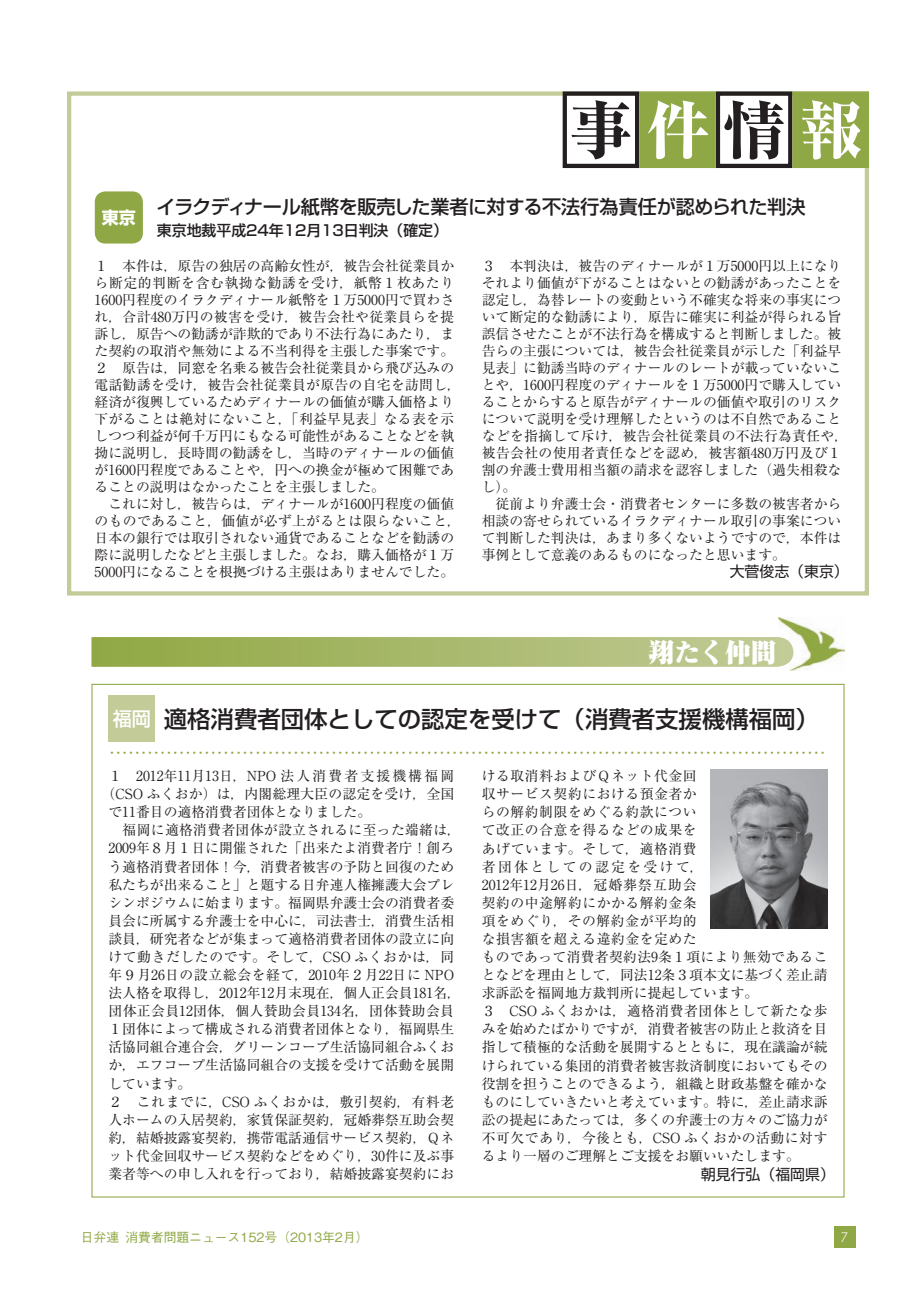
<style>
.page{position:relative;width:919px;height:1289px;background:#fff}
.page>*{position:absolute;margin:0;border:0;box-sizing:border-box;transform-origin:0 0}
.t1{font:63.75px "Ryumin Pro Heavy 90 msp RKSJ H";color:#231f20}
.t2{font:25.5px "Ryumin Pro Ultra 90 msp RKSJ H";color:#fff}
.t3{font:23.4px "Shin Go Pro Medium 90 msp RKSJ H";color:#231f20}
.t4{font:19.2px "Shin Go Pro Medium 90 msp RKSJ H";letter-spacing:-.02em;color:#231f20}
.t5{font:16.95px "Shin Go Pro Bold 90 msp RKSJ H";color:#fff}
.t6{font:14.85px "Shin Go Pro Medium 90 msp RKSJ H";color:#231f20}
.t7{font:14.85px "Shin Go Pro Regular 90 msp RKSJ H";color:#231f20}
.t8{font:13.8px/17px "Ryumin Pro Regular 90 msp RKSJ H";color:#231f20}
.t9{font:13.8px "Ryumin Pro Regular 90 msp RKSJ H";color:#8fa845}
.t10{font:13.8px "Ryumin Pro Regular 90 msp RKSJ H";letter-spacing:.045em;color:#231f20}
.t11{font:13.8px "Ryumin Pro Regular 90 msp RKSJ H";letter-spacing:.03em;color:#231f20}
.t12{font:13.8px "Ryumin Pro Regular 90 msp RKSJ H";letter-spacing:.02em;color:#231f20}
.t13{font:13.8px "Ryumin Pro Regular 90 msp RKSJ H";letter-spacing:.04em;color:#231f20}
.t14{font:12.75px "Gothic BBB Pro Medium 90 msp RKSJ H";color:#8fa845}
.t15{font:12.75px "MO Suuji HA G Jn";color:#fff}
.s1{color:#fff}
.s2{font-size:19.2px;color:#fff}
</style>
<div class="page">
<div style="left:833px;top:1226px;width:22px;height:21px;background:#8fa845"></div>
<div style="left:67px;top:91px;width:801px;height:504px;border:4px solid #c3cc98"></div>
<div style="left:562px;top:91px;width:77px;height:77px;border:4px solid #231f20"></div>
<div style="left:715px;top:91px;width:77px;height:77px;border:4px solid #231f20"></div>
<div style="left:641px;top:94px;width:72px;height:72px;background:#8fa845"></div>
<div style="left:639px;top:91px;width:76px;height:77px;border:4px solid #8fa845"></div>
<div style="left:794px;top:94px;width:72px;height:72px;background:#8fa845"></div>
<div style="left:792px;top:91px;width:76px;height:77px;border:4px solid #8fa845"></div>
<div style="left:95px;top:191px;width:48px;height:52px;background:#8fa845;border-radius:11px"></div>
<div style="left:108px;top:695px;width:47px;height:47px;background:#c3cc98"></div>
<img style="left:778px;top:618px;width:66px;height:53px">
<svg style="left:91px;top:637px;width:702px;height:29px;background:#a9b96d"></svg>
<img style="left:710px;top:769px;width:117px;height:159px">
<h1 class="t1" style="left:569px;top:106px;width:295px">事<span class="s1">件</span>情<span class="s1">報</span></h1>
<h3 class="t4" style="left:156px;top:200px;width:650px">イラクディナール紙幣を販売した業者に対する不法行為責任が認められた判決</h3>
<p class="t6" style="left:157px;top:225px;width:293px">東京地裁平成24年12月13日判決（確定）</p>
<p class="t8" style="left:95px;top:259px;width:368px">１　本件は，原告の独居の高齢女性が，被告会社従業員から断定的判断を含む執拗な勧誘を受け，紙幣１枚あたり<br>1600円程度のイラクディナール紙幣を１万5000円で買わされ，合計480万円の被害を受け，被告会社や従業員らを提訴し，原告への勧誘が詐欺的であり不法行為にあたり，また契約の取消や無効による不当利得を主張した事案です。<br>２　原告は，同窓を名乗る被告会社従業員から飛び込みの電話勧誘を受け，被告会社従業員が原告の自宅を訪問し，経済が復興しているためディナールの価値が購入価格より下がることは絶対にないこと，「利益早見表」なる表を示しつつ利益が何千万円にもなる可能性があることなどを執拗に説明し，長時間の勧誘をし，当時のディナールの価値が1600円程度であることや，円への換金が極めて困難であることの説明はなかったことを主張しました。<br>　これに対し，被告らは，ディナールが1600円程度の価値のものであること，価値が必ず上がるとは限らないこと，日本の銀行では取引されない通貨であることなどを勧誘の際に説明したなどと主張しました。なお，購入価格が１万<br>5000円になることを根拠づける主張はありませんでした。</p>
<p class="t8" style="left:482px;top:259px;width:368px">３　本判決は，被告のディナールが１万5000円以上になりそれより価値が下がることはないとの勧誘があったことを認定し，為替レートの変動という不確実な将来の事実について断定的な勧誘により，原告に確実に利益が得られる旨誤信させたことが不法行為を構成すると判断しました。被告らの主張については，被告会社従業員が示した「利益早見表」に勧誘当時のディナールのレートが載っていないことや，1600円程度のディナールを１万5000円で購入していることからすると原告がディナールの価値や取引のリスクについて説明を受け理解したというのは不自然であることなどを指摘して斥け，被告会社従業員の不法行為責任や，被告会社の使用者責任などを認め，被害額480万円及び１割の弁護士費用相当額の請求を認容しました（過失相殺なし）。<br>　従前より弁護士会・消費者センターに多数の被害者から相談の寄せられているイラクディナール取引の事案について判断した判決は，あまり多くないようですので，本件は事例として意義のあるものになったと思います。</p>
<p class="t5" style="left:102px;top:211px;width:36px">東京</p>
<p class="t7" style="left:729px;top:566px;width:121px">大菅俊志（東京）</p>
<h2 class="t2" style="left:648px;top:642px;width:129px">翔たく仲間</h2>
<h3 class="t3" style="left:113px;top:710px;width:707px"><span class="s2">福岡</span> 適格消費者団体としての認定を受けて（消費者支援機構福岡）</h3>
<p class="t9" style="left:105px;top:747px;width:726px">・・・・・・・・・・・・・・・・・・・・・・・・・・・・・・・・・・・・・・・・・・・・・・・・・・・・・・・・・・・・・・・・・・・・・・・・・・・・・・・・・・・・・・・・・・・・・・・・・・・・・・・・・・・・・・・・・</p>
<p class="t8" style="left:108px;top:769px;width:347px">１　2012年11月13日，NPO 法人消費者支援機構福岡</p>
<p class="t8" style="left:102px;top:787px;width:354px">（CSO ふくおか）は，内閣総理大臣の認定を受け，全国</p>
<p class="t8" style="left:108px;top:805px;width:264px">で11番目の適格消費者団体となりました。</p>
<p class="t12" style="left:108px;top:825px;width:354px">　福岡に適格消費者団体が設立されるに至った端緒は，</p>
<p class="t8" style="left:108px;top:841px;width:347px">2009年８月１日に開催された「出来たよ消費者庁！創ろ</p>
<p class="t8" style="left:108px;top:859px;width:347px">う適格消費者団体！今，消費者被害の予防と回復のため</p>
<p class="t8" style="left:108px;top:877px;width:347px">私たちが出来ること」と題する日弁連人権擁護大会プレ</p>
<p class="t8" style="left:108px;top:895px;width:347px">シンポジウムに始まります。福岡県弁護士会の消費者委</p>
<p class="t8" style="left:108px;top:914px;width:347px">員会に所属する弁護士を中心に，司法書士，消費生活相</p>
<p class="t8" style="left:108px;top:932px;width:347px">談員，研究者などが集まって適格消費者団体の設立に向</p>
<p class="t13" style="left:108px;top:951px;width:347px">けて動きだしたのです。そして，CSO ふくおかは，同</p>
<p class="t10" style="left:108px;top:969px;width:347px">年９月26日の設立総会を経て，2010年２月22日に NPO</p>
<p class="t8" style="left:108px;top:986px;width:354px">法人格を取得し，2012年12月末現在，個人正会員181名，</p>
<p class="t11" style="left:108px;top:1005px;width:347px">団体正会員12団体，個人賛助会員134名，団体賛助会員</p>
<p class="t8" style="left:108px;top:1022px;width:347px">１団体によって構成される消費者団体となり，福岡県生</p>
<p class="t8" style="left:108px;top:1040px;width:347px">活協同組合連合会，グリーンコープ生活協同組合ふくお</p>
<p class="t8" style="left:108px;top:1058px;width:347px">か，エフコープ生活協同組合の支援を受けて活動を展開</p>
<p class="t8" style="left:108px;top:1076px;width:84px">しています。</p>
<p class="t10" style="left:108px;top:1096px;width:347px">２　これまでに，CSO ふくおかは，敷引契約，有料老</p>
<p class="t8" style="left:108px;top:1112px;width:347px">人ホームの入居契約，家賃保証契約，冠婚葬祭互助会契</p>
<p class="t8" style="left:108px;top:1130px;width:347px">約，結婚披露宴契約，携帯電話通信サービス契約，Ｑネ</p>
<p class="t8" style="left:108px;top:1148px;width:347px">ット代金回収サービス契約などをめぐり，30件に及ぶ事</p>
<p class="t8" style="left:108px;top:1167px;width:347px">業者等への申し入れを行っており，結婚披露宴契約にお</p>
<p class="t8" style="left:482px;top:768px;width:347px;line-height:18.1px">ける取消料およびＱネット代金回<br>収サービス契約における預金者か<br>らの解約制限をめぐる約款につい<br>て改正の合意を得るなどの成果を<br>あげています。そして，適格消費<br>者団体としての認定を受けて，<br>2012年12月26日，冠婚葬祭互助会<br>契約の中途解約にかかる解約金条<br>項をめぐり，その解約金が平均的<br>な損害額を超える違約金を定めた<br>ものであって消費者契約法9条１項により無効であることなどを理由として，同法12条３項本文に基づく差止請求訴訟を福岡地方裁判所に提起しています。<br>３　CSO ふくおかは，適格消費者団体として新たな歩みを始めたばかりですが，消費者被害の防止と救済を目指して積極的な活動を展開するとともに，現在議論が続けられている集団的消費者被害救済制度においてもその役割を担うことのできるよう，組織と財政基盤を確かなものにしていきたいと考えています。特に，差止請求訴訟の提起にあたっては，多くの弁護士の方々のご協力が不可欠であり，今後とも，CSO ふくおかの活動に対するより一層のご理解とご支援をお願いいたします。</p>
<p class="t7" style="left:686px;top:1168px;width:150px">　朝見行弘（福岡県）</p>
<p class="t14" style="left:81px;top:1232px;width:289px">日弁連 消費者問題ニュース152号（2013年2月）</p>
<p class="t15" style="left:840px;top:1229px;width:10px">7</p>
</div>
